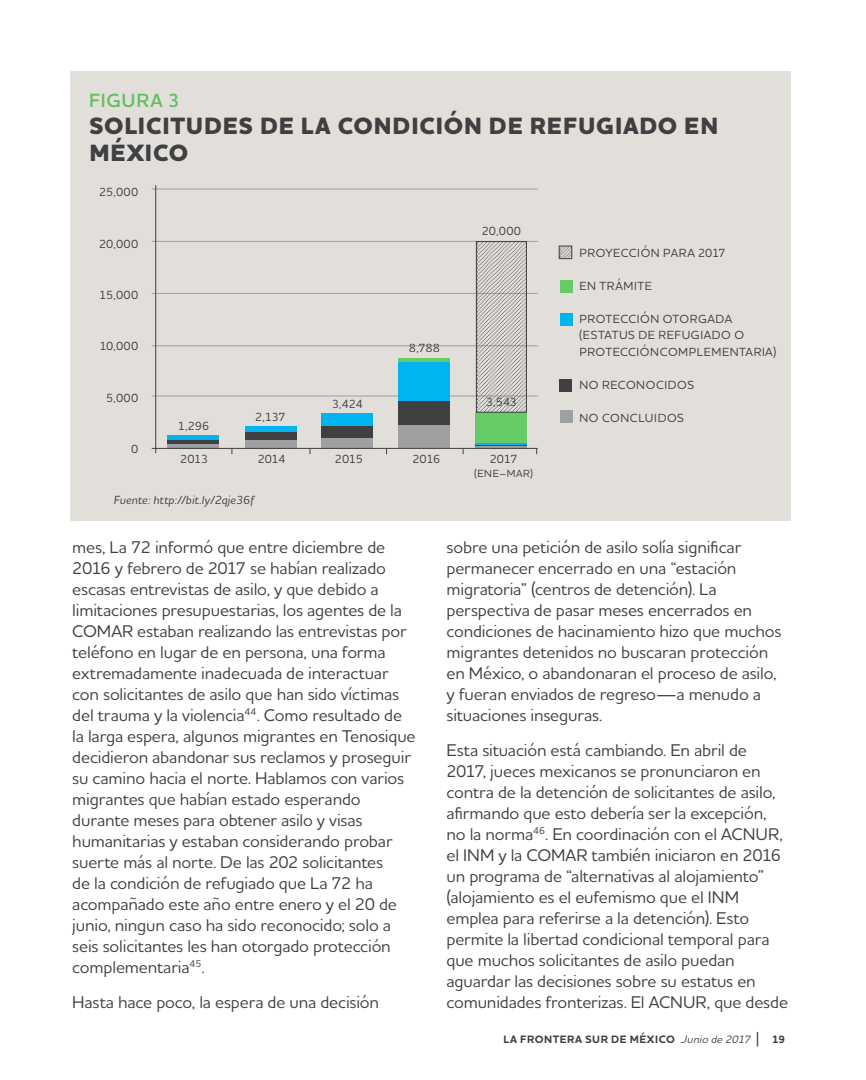
<style>
.page{position:relative;width:866px;height:1080px;background:#fff}
.page>*{position:absolute;margin:0;border:0;box-sizing:border-box;transform-origin:0 0}
.t1{font:800 24px/27px "Houschka Alt Pro";letter-spacing:.035em;color:#404042}
.t2{font:600 19.5px "Houschka Alt Pro";letter-spacing:.035em;color:#64bd5f}
.t3{font:500 17.25px/21px "Houschka Alt Pro";letter-spacing:-.01em;color:#404042}
.t4{font:500 12px/16.5px "Houschka Alt Pro";letter-spacing:.035em;color:#404042}
.t5{font:italic 500 12px "Houschka Alt Pro";letter-spacing:.01em;color:#404042}
.t6{font:700 10.95px "Houschka Alt Pro";letter-spacing:.05em;color:#404042}
.t7{font:500 10.5px "Houschka Alt Pro";letter-spacing:.055em;color:#404042}
.s1{font-weight:500;font-style:italic}
.s2{font-weight:500;font-size:16.35px}
</style>
<div class="page">
<div style="left:71px;top:72px;width:720px;height:449px;background:#e2dfdb"></div>
<hr style="left:152px;top:189px;width:385px;height:1px;background:#9d9fa1">
<hr style="left:152px;top:293px;width:385px;height:1px;background:#9d9fa1">
<hr style="left:152px;top:396px;width:385px;height:1px;background:#9d9fa1">
<hr style="left:152px;top:241px;width:385px;height:1px;background:#9d9fa1">
<hr style="left:152px;top:345px;width:385px;height:1px;background:#9d9fa1">
<div style="left:168px;top:444px;width:51px;height:5px;background:#9d9fa1"></div>
<div style="left:168px;top:439px;width:51px;height:5px;background:#404042"></div>
<hr style="left:168px;top:435px;width:51px;height:4px;background:#00b5ef">
<div style="left:245px;top:440px;width:51px;height:9px;background:#9d9fa1"></div>
<div style="left:322px;top:438px;width:51px;height:10px;background:#9d9fa1"></div>
<div style="left:398px;top:424px;width:51px;height:24px;background:#9d9fa1"></div>
<div style="left:245px;top:432px;width:51px;height:8px;background:#404042"></div>
<div style="left:245px;top:427px;width:51px;height:5px;background:#00b5ef"></div>
<div style="left:322px;top:425px;width:51px;height:13px;background:#404042"></div>
<div style="left:322px;top:413px;width:51px;height:12px;background:#00b5ef"></div>
<hr style="left:398px;top:358px;width:51px;height:4px;background:#6c6">
<div style="left:398px;top:401px;width:51px;height:23px;background:#404042"></div>
<div style="left:398px;top:362px;width:51px;height:39px;background:#00b5ef"></div>
<div style="left:475px;top:412px;width:51px;height:31px;background:#6c6"></div>
<hr style="left:155px;top:185px;width:1px;height:268px;background:#404042">
<div style="left:560px;top:313px;width:12px;height:13px;background:#00b5ef"></div>
<div style="left:558px;top:379px;width:13px;height:12px;background:#404042"></div>
<div style="left:560px;top:410px;width:12px;height:13px;background:#9d9fa1"></div>
<svg style="left:559px;top:248px;width:13px;height:12px"></svg>
<div style="left:558px;top:246px;width:14px;height:13px;border:1px solid #404042"></div>
<svg style="left:478px;top:242px;width:49px;height:206px"></svg>
<div style="left:476px;top:241px;width:50px;height:172px;border:1px solid #404042"></div>
<div style="left:560px;top:280px;width:12px;height:13px;background:#6c6"></div>
<hr style="left:475px;top:443px;width:51px;height:2px;background:#00b5ef">
<hr style="left:475px;top:445px;width:51px;height:2px;background:#404042">
<hr style="left:475px;top:446px;width:51px;height:2px;background:#9d9fa1">
<hr style="left:152px;top:448px;width:385px;height:1px;background:#404042">
<p class="t2" style="left:89px;top:92px;width:92px">FIGURA 3</p>
<h1 class="t1" style="left:89px;top:112px;width:630px">SOLICITUDES DE LA CONDICIÓN DE REFUGIADO EN<br>MÉXICO</h1>
<p class="t4" style="left:99px;top:184px;width:41px">25,000</p>
<p class="t4" style="left:99px;top:235px;width:41px">20,000</p>
<p class="t4" style="left:99px;top:286px;width:41px">15,000</p>
<p class="t4" style="left:99px;top:338px;width:40px">10,000</p>
<p class="t4" style="left:106px;top:389px;width:34px">5,000</p>
<p class="t4" style="left:131px;top:440px;width:9px">0</p>
<p class="t4" style="left:178px;top:417px;width:33px">1,296</p>
<p class="t4" style="left:180px;top:451px;width:30px">2013</p>
<p class="t4" style="left:255px;top:408px;width:32px">2,137</p>
<p class="t4" style="left:258px;top:451px;width:29px">2014</p>
<p class="t5" style="left:114px;top:495px;width:142px">Fuente: http://bit.ly/2qje36f</p>
<p class="t4" style="left:332px;top:395px;width:32px">3,424</p>
<p class="t4" style="left:335px;top:451px;width:30px">2015</p>
<p class="t4" style="left:481px;top:222px;width:41px">20,000</p>
<p class="t4" style="left:409px;top:339px;width:33px">8,788</p>
<p class="t4" style="left:412px;top:451px;width:29px">2016</p>
<p class="t4" style="left:486px;top:394px;width:33px">3,543</p>
<p class="t4" style="left:489px;top:451px;width:29px">2017</p>
<p class="t7" style="left:474px;top:467px;width:60px">(ENE–MAR)</p>
<p class="t4" style="left:579px;top:244px;width:148px">PROYECCIÓN PARA 2017</p>
<p class="t4" style="left:579px;top:277px;width:74px">EN TRÁMITE</p>
<p class="t4" style="left:579px;top:310px;width:198px">PROTECCIÓN OTORGADA (ESTATUS DE REFUGIADO O<br>PROTECCIÓN COMPLEMENTARIA)</p>
<p class="t4" style="left:579px;top:376px;width:116px">NO RECONOCIDOS</p>
<p class="t4" style="left:579px;top:409px;width:106px">NO CONCLUIDOS</p>
<p class="t3" style="left:72px;top:536px;width:345px">mes, La 72 informó que entre diciembre de 2016 y febrero de 2017 se habían realizado escasas entrevistas de asilo, y que debido a limitaciones presupuestarias, los agentes de la COMAR estaban realizando las entrevistas por teléfono en lugar de en persona, una forma extremadamente inadecuada de interactuar con solicitantes de asilo que han sido víctimas del trauma y la violencia<sup>44</sup>. Como resultado de la larga espera, algunos migrantes en Tenosique decidieron abandonar sus reclamos y proseguir su camino hacia el norte. Hablamos con varios migrantes que habían estado esperando durante meses para obtener asilo y visas humanitarias y estaban considerando probar suerte más al norte. De las 202 solicitantes<br>de la condición de refugiado que La 72 ha acompañado este año entre enero y el 20 de junio, ningun caso ha sido reconocido; solo a seis solicitantes les han otorgado protección complementaria<sup>45</sup>.</p>
<p class="t3" style="left:72px;top:991px;width:308px">Hasta hace poco, la espera de una decisión</p>
<p class="t3" style="left:446px;top:536px;width:336px">sobre una petición de asilo solía significar permanecer encerrado en una “estación migratoria” (centros de detención). La perspectiva de pasar meses encerrados en condiciones de hacinamiento hizo que muchos migrantes detenidos no buscaran protección en México, o abandonaran el proceso de asilo, y fueran enviados de regreso—a menudo a situaciones inseguras.</p>
<p class="t3" style="left:446px;top:739px;width:343px">Esta situación está cambiando. En abril de 2017, jueces mexicanos se pronunciaron en contra de la detención de solicitantes de asilo, afirmando que esto debería ser la excepción, no la norma<sup>46</sup>. En coordinación con el ACNUR, el INM y la COMAR también iniciaron en 2016 un programa de “alternativas al alojamiento” (alojamiento es el eufemismo que el INM emplea para referirse a la detención). Esto permite la libertad condicional temporal para que muchos solicitantes de asilo puedan aguardar las decisiones sobre su estatus en comunidades fronterizas. El ACNUR, que desde</p>
<p class="t6" style="left:503px;top:1033px;width:283px">LA FRONTERA SUR DE MÉXICO <span class="s1">Junio de 2017</span> <span class="s2">|</span> 19</p>
</div>
